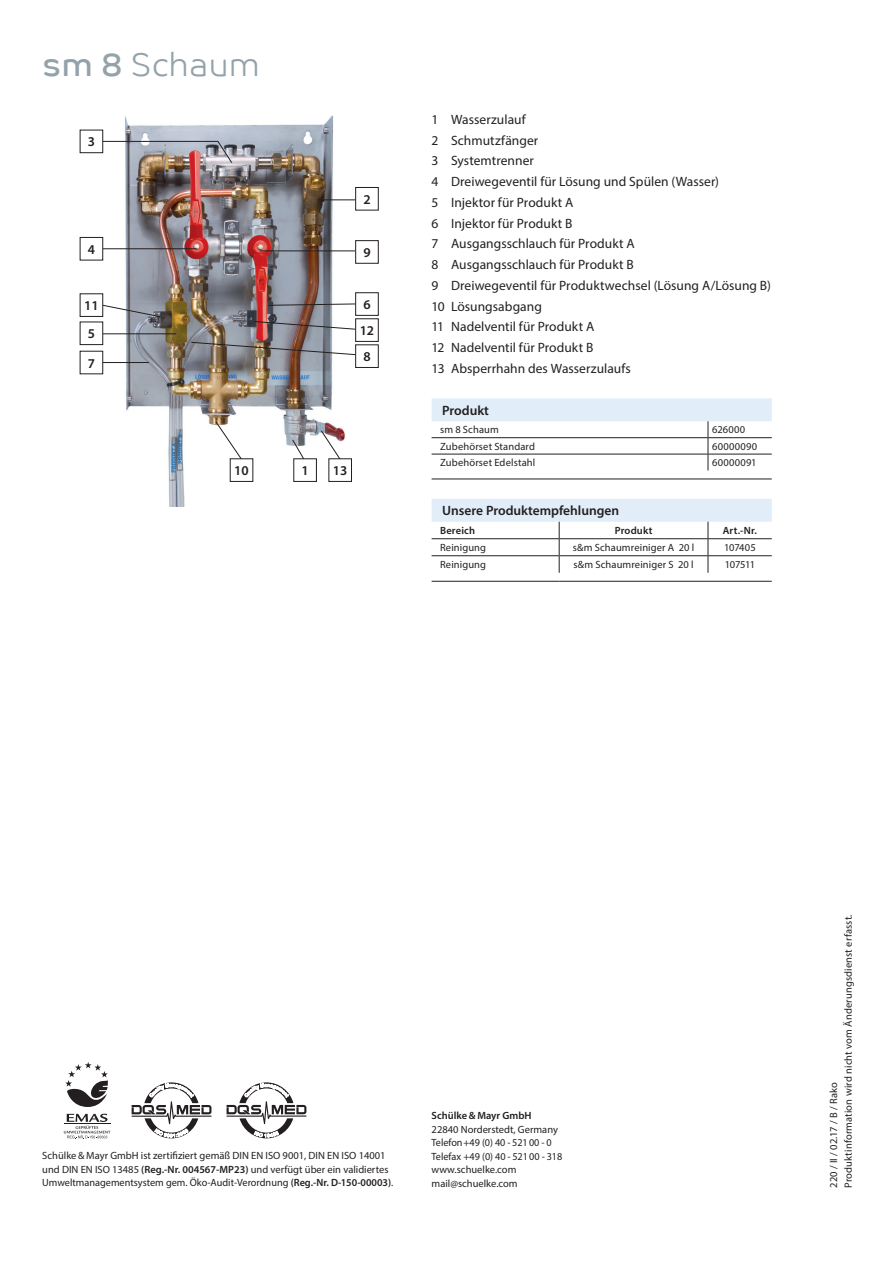
<style>
.page{position:relative;width:893px;height:1263px;background:#fff}
.page>*{position:absolute;margin:0;border:0;box-sizing:border-box;transform-origin:0 0}
.t1{font:33px "Co Text Lt";color:#94a2aa}
.t2{font:13.5px/20.7px "Myriad Pro";color:#231f20}
.t3{font:600 13.5px "Myriad Pro";color:#231f20}
.t4{font:10.5px/13.5px "Myriad Pro";color:#231f20}
.t5{font:600 10.5px "Myriad Pro";letter-spacing:.01em;color:#231f20}
.t6{font:10.5px "Myriad Pro";letter-spacing:.03em;color:#231f20}
.s1{font-family:"Co Text"}
.s2{font-weight:600}
</style>
<div class="page">
<hr style="left:432px;top:479px;width:276px;height:1px;background:#231f20">
<hr style="left:708px;top:479px;width:64px;height:1px;background:#231f20">
<svg style="left:432px;top:398px;width:340px;height:72px"></svg>
<hr style="left:432px;top:581px;width:127px;height:1px;background:#231f20">
<hr style="left:559px;top:581px;width:149px;height:1px;background:#231f20">
<hr style="left:708px;top:581px;width:64px;height:1px;background:#231f20">
<svg style="left:432px;top:499px;width:340px;height:74px"></svg>
<img style="left:79px;top:115px;width:300px;height:392px">
<svg style="left:92px;top:141px;width:141px;height:23px"></svg>
<hr style="left:318px;top:199px;width:57px;height:1px;background:#231f20">
<hr style="left:100px;top:248px;width:97px;height:1px;background:#231f20">
<svg style="left:94px;top:303px;width:68px;height:15px"></svg>
<hr style="left:92px;top:333px;width:84px;height:1px;background:#231f20">
<hr style="left:90px;top:362px;width:59px;height:1px;background:#231f20">
<svg style="left:215px;top:421px;width:35px;height:50px"></svg>
<svg style="left:292px;top:439px;width:19px;height:32px"></svg>
<svg style="left:320px;top:430px;width:28px;height:41px"></svg>
<svg style="left:191px;top:341px;width:188px;height:16px;background:#949090"></svg>
<svg style="left:253px;top:321px;width:102px;height:10px"></svg>
<svg style="left:267px;top:303px;width:88px;height:3px"></svg>
<hr style="left:259px;top:250px;width:116px;height:1px;background:#231f20">
<div style="left:294px;top:459px;width:22px;height:22px;background:#fff"></div>
<div style="left:293px;top:458px;width:24px;height:24px;border:1px solid #231f20"></div>
<div style="left:230px;top:459px;width:23px;height:22px;background:#fff"></div>
<div style="left:230px;top:458px;width:23px;height:24px;border:1px solid #231f20"></div>
<div style="left:80px;top:351px;width:23px;height:23px;background:#fff"></div>
<div style="left:80px;top:322px;width:23px;height:23px;background:#fff"></div>
<div style="left:80px;top:322px;width:23px;height:23px;border:1px solid #231f20"></div>
<div style="left:80px;top:294px;width:23px;height:22px;background:#fff"></div>
<div style="left:80px;top:293px;width:23px;height:24px;border:1px solid #231f20"></div>
<div style="left:80px;top:237px;width:23px;height:23px;background:#fff"></div>
<div style="left:80px;top:237px;width:23px;height:23px;border:1px solid #231f20"></div>
<div style="left:80px;top:130px;width:23px;height:23px;background:#fff"></div>
<div style="left:80px;top:130px;width:23px;height:23px;border:1px solid #231f20"></div>
<div style="left:329px;top:459px;width:22px;height:22px;background:#fff"></div>
<div style="left:328px;top:458px;width:24px;height:24px;border:1px solid #231f20"></div>
<div style="left:356px;top:345px;width:22px;height:22px;background:#fff"></div>
<div style="left:355px;top:344px;width:24px;height:24px;border:1px solid #231f20"></div>
<div style="left:356px;top:319px;width:22px;height:22px;background:#fff"></div>
<div style="left:355px;top:318px;width:24px;height:24px;border:1px solid #231f20"></div>
<div style="left:356px;top:293px;width:22px;height:22px;background:#fff"></div>
<div style="left:355px;top:292px;width:24px;height:24px;border:1px solid #231f20"></div>
<div style="left:356px;top:241px;width:22px;height:22px;background:#fff"></div>
<div style="left:355px;top:240px;width:24px;height:24px;border:1px solid #231f20"></div>
<div style="left:356px;top:187px;width:22px;height:23px;background:#fff"></div>
<div style="left:355px;top:187px;width:24px;height:23px;border:1px solid #231f20"></div>
<svg style="left:132px;top:1082px;width:79px;height:57px"></svg>
<svg style="left:227px;top:1082px;width:79px;height:56px"></svg>
<svg style="left:65px;top:1062px;width:43px;height:45px"></svg>
<svg style="left:64px;top:1114px;width:46px;height:25px"></svg>
<hr style="left:64px;top:1124px;width:46px;height:1px;background:#231f20">
<h1 class="t1" style="left:43px;top:46px;width:219px"><span class="s1">sm 8</span> Schaum</h1>
<p class="t3" style="left:88px;top:133px;width:9px">3</p>
<p class="t3" style="left:88px;top:241px;width:9px">4</p>
<p class="t3" style="left:84px;top:297px;width:16px">11</p>
<p class="t3" style="left:88px;top:325px;width:9px">5</p>
<p class="t3" style="left:88px;top:354px;width:9px">7</p>
<p class="t3" style="left:363px;top:191px;width:9px">2</p>
<p class="t3" style="left:363px;top:244px;width:9px">9</p>
<p class="t3" style="left:363px;top:296px;width:9px">6</p>
<p class="t3" style="left:360px;top:322px;width:16px">12</p>
<p class="t3" style="left:363px;top:348px;width:9px">8</p>
<p class="t3" style="left:234px;top:462px;width:16px">10</p>
<p class="t3" style="left:301px;top:462px;width:9px">1</p>
<p class="t3" style="left:333px;top:462px;width:16px">13</p>
<p class="t2" style="left:432px;top:109px;width:341px">1 Wasserzulauf<br>2 Schmutzfänger<br>3 Systemtrenner<br>4 Dreiwegeventil für Lösung und Spülen (Wasser)<br>5 Injektor für Produkt A<br>6 Injektor für Produkt B<br>7 Ausgangsschlauch für Produkt A<br>8 Ausgangsschlauch für Produkt B<br>9 Dreiwegeventil für Produktwechsel (Lösung A/Lösung B)<br>10 Lösungsabgang<br>11 Nadelventil für Produkt A<br>12 Nadelventil für Produkt B<br>13 Absperrhahn des Wasserzulaufs</p>
<p class="t3" style="left:442px;top:402px;width:48px">Produkt</p>
<p class="t4" style="left:440px;top:423px;width:60px">sm 8 Schaum</p>
<p class="t4" style="left:712px;top:423px;width:35px">626000</p>
<p class="t4" style="left:440px;top:439px;width:96px">Zubehörset Standard</p>
<p class="t6" style="left:712px;top:440px;width:46px">60000090</p>
<p class="t4" style="left:440px;top:456px;width:97px">Zubehörset Edelstahl</p>
<p class="t6" style="left:712px;top:456px;width:46px">60000091</p>
<p class="t3" style="left:442px;top:502px;width:178px">Unsere Produktempfehlungen</p>
<p class="t5" style="left:440px;top:524px;width:37px">Bereich</p>
<p class="t5" style="left:615px;top:524px;width:39px">Produkt</p>
<p class="t5" style="left:723px;top:524px;width:36px">Art.-Nr.</p>
<p class="t4" style="left:440px;top:540px;width:48px">Reinigung</p>
<p class="t4" style="left:573px;top:540px;width:123px">s&amp;m Schaumreiniger A 20 l</p>
<p class="t4" style="left:724px;top:540px;width:33px">107405</p>
<p class="t4" style="left:440px;top:557px;width:48px">Reinigung</p>
<p class="t4" style="left:573px;top:557px;width:122px">s&amp;m Schaumreiniger S 20 l</p>
<p class="t4" style="left:725px;top:557px;width:32px">107511</p>
<p class="t4" style="left:42px;top:1148px;width:353px">Schülke &amp; Mayr GmbH ist zertifiziert gemäß DIN EN ISO 9001, DIN EN ISO 14001 und DIN EN ISO 13485 <span class="s2">(Reg.-Nr. 004567-MP23)</span> und verfügt über ein validiertes<br>Umweltmanagementsystem gem. Öko-Audit-Verordnung <span class="s2">(Reg.-Nr. D-150-00003)</span>.</p>
<p class="t5" style="left:432px;top:1109px;width:101px">Schülke &amp; Mayr GmbH</p>
<p class="t4" style="left:432px;top:1122px;width:132px">22840 Norderstedt, Germany<br>Telefon+49 (0) 40 - 521 00 - 0<br>Telefax +49 (0) 40 - 521 00 - 318 www.schuelke.com mail@schuelke.com</p>
<p class="t4" style="left:826px;top:1188px;width:275px;line-height:14.7px;rotate:-90deg">220 / II / 02.17 / B / Rako<br>Produktinformation wird nicht vom Änderungsdienst erfasst.</p>
</div>
